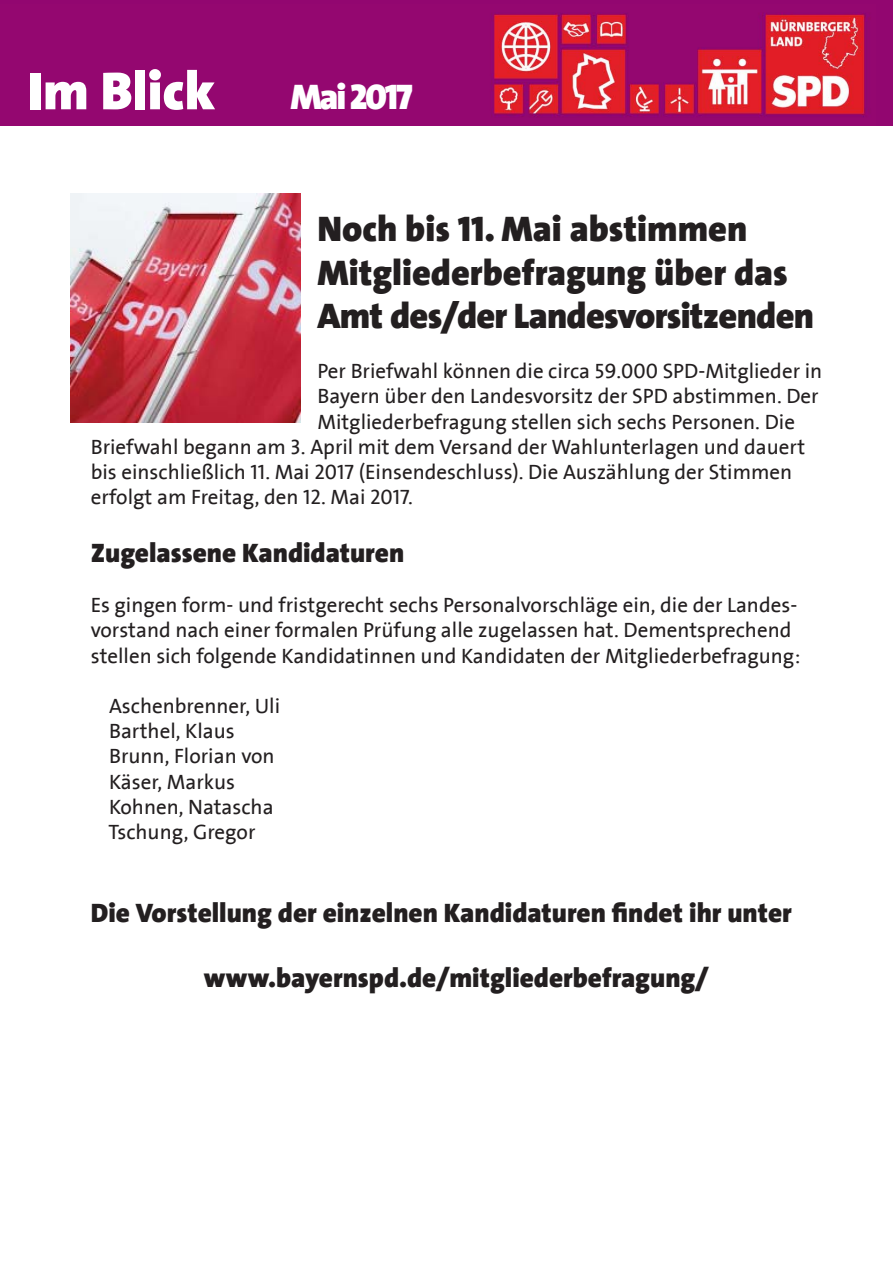
<style>
.page{position:relative;width:893px;height:1263px;background:#fff}
.page>*{position:absolute;margin:0;border:0;box-sizing:border-box;transform-origin:0 0}
.t1{font:900 54px "SPD The Sans";color:#fff}
.t2{font:900 36px/43.2px "SPD The Sans";color:#231f20}
.t3{font:900 36px "SPD The Sans";letter-spacing:-.06em;color:#fff}
.t4{font:900 27px "SPD The Sans";color:#231f20}
.t5{font:21px/25.2px "SPD2002 The Sans";color:#231f20}
</style>
<div class="page">
<div style="left:0;top:0;width:893px;height:126px;background:#920670"></div>
<img style="left:492px;top:13px;width:378px;height:104px">
<img style="left:71px;top:193px;width:229px;height:230px">
<h1 class="t1" style="left:28px;top:56px;width:189px">Im Blick</h1>
<h2 class="t3" style="left:290px;top:74px;width:124px">Mai 2017</h2>
<h2 class="t2" style="left:317px;top:208px;width:498px">Noch bis 11. Mai abstimmen<br>Mitgliederbefragung über das<br>Amt des/der Landesvorsitzenden</h2>
<p class="t5" style="left:317px;top:359px;width:506px">Per Briefwahl können die circa 59.000 SPD-Mitglieder in</p>
<p class="t5" style="left:317px;top:384px;width:503px">Bayern über den Landesvorsitz der SPD abstimmen. Der</p>
<p class="t5" style="left:317px;top:410px;width:479px">Mitgliederbefragung stellen sich sechs Personen. Die</p>
<p class="t5" style="left:91px;top:435px;width:716px">Briefwahl begann am 3. April mit dem Versand der Wahlunterlagen und dauert</p>
<p class="t5" style="left:91px;top:460px;width:703px">bis einschließlich 11. Mai 2017 (Einsendeschluss). Die Auszählung der Stimmen</p>
<p class="t5" style="left:91px;top:485px;width:324px">erfolgt am Freitag, den 12. Mai 2017.</p>
<p class="t4" style="left:91px;top:535px;width:315px">Zugelassene Kandidaturen</p>
<p class="t5" style="left:91px;top:593px;width:711px">Es gingen form- und fristgerecht sechs Personalvorschläge ein, die der Landes&shy;vorstand nach einer formalen Prüfung alle zugelassen hat. Dementsprechend stellen sich folgende Kandidatinnen und Kandidaten der Mitgliederbefragung:</p>
<p class="t5" style="left:108px;top:694px;width:173px">Aschenbrenner, Uli<br>Barthel, Klaus<br>Brunn, Florian von<br>Käser, Markus<br>Kohnen, Natascha<br>Tschung, Gregor</p>
<p class="t4" style="left:91px;top:895px;width:702px">Die Vorstellung der einzelnen Kandidaturen findet ihr unter</p>
<p class="t4" style="left:204px;top:960px;width:506px">www.bayernspd.de/mitgliederbefragung/</p>
</div>
